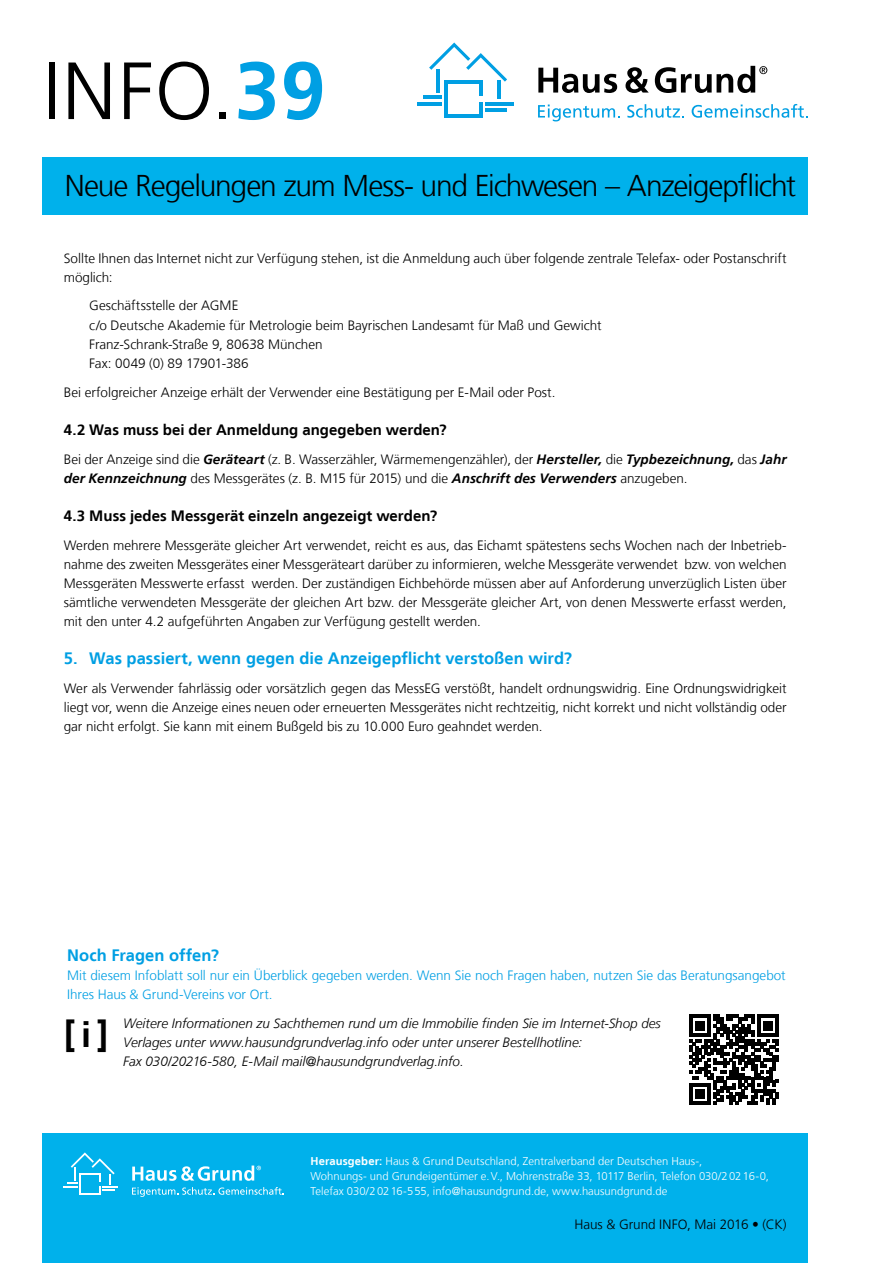
<style>
.page{position:relative;width:893px;height:1263px;background:#fff}
.page>*{position:absolute;margin:0;border:0;box-sizing:border-box;transform-origin:0 0}
.t1{font:300 81px "Frutiger LT";color:#000}
.t2{font:700 36px "Frutiger LT";color:#000}
.t3{font:300 30px "Frutiger LT";letter-spacing:-.04em;color:#000}
.t4{font:700 16.5px "Frutiger LT";color:#009fe3}
.t5{font:700 15px "Frutiger LT";color:#000}
.t6{font:300 13.5px/19.2px "Frutiger LT";color:#000}
.t7{font:italic 300 13.5px/19.2px "Frutiger LT";color:#000}
.t8{font:300 13.5px/19.2px "Frutiger LT";color:#009fe3}
.t9{font:300 11.25px/15px "Frutiger LT";letter-spacing:.005em;color:#fff}
.s1{font-weight:700;color:#009fe3}
.s2{font-weight:700;font-style:italic}
.s3{font-weight:700}
</style>
<div class="page">
<hr style="left:445px;top:80px;width:3px;height:38px;background:#009fe3">
<hr style="left:479px;top:102px;width:3px;height:16px;background:#009fe3">
<hr style="left:445px;top:114px;width:37px;height:4px;background:#009fe3">
<hr style="left:445px;top:80px;width:37px;height:3px;background:#009fe3">
<hr style="left:485px;top:108px;width:22px;height:3px;background:#009fe3">
<hr style="left:485px;top:102px;width:28px;height:3px;background:#009fe3">
<hr style="left:479px;top:80px;width:3px;height:16px;background:#009fe3">
<hr style="left:498px;top:81px;width:3px;height:18px;background:#009fe3">
<hr style="left:423px;top:96px;width:19px;height:3px;background:#009fe3">
<hr style="left:417px;top:102px;width:25px;height:3px;background:#009fe3">
<hr style="left:436px;top:69px;width:3px;height:24px;background:#009fe3">
<svg style="left:429px;top:43px;width:78px;height:39px"></svg>
<svg style="left:538px;top:68px;width:79px;height:25px"></svg>
<svg style="left:625px;top:67px;width:24px;height:26px"></svg>
<svg style="left:655px;top:66px;width:112px;height:27px"></svg>
<svg style="left:538px;top:105px;width:82px;height:16px"></svg>
<svg style="left:627px;top:104px;width:57px;height:14px"></svg>
<svg style="left:692px;top:104px;width:116px;height:14px"></svg>
<div style="left:43px;top:1133px;width:765px;height:130px;background:#00b1eb"></div>
<svg style="left:64px;top:1152px;width:54px;height:43px"></svg>
<svg style="left:132px;top:1165px;width:129px;height:16px"></svg>
<svg style="left:132px;top:1187px;width:152px;height:10px"></svg>
<div style="left:43px;top:157px;width:765px;height:58px;background:#00b1eb"></div>
<svg style="left:689px;top:1015px;width:90px;height:90px"></svg>
<h1 class="t1" style="left:43px;top:45px;width:285px">INFO.<span class="s1">39</span></h1>
<h3 class="t3" style="left:65px;top:168px;width:733px">Neue Regelungen zum Mess- und Eichwesen – Anzeigepflicht</h3>
<p class="t6" style="left:64px;top:248px;width:724px">Sollte Ihnen das Internet nicht zur Verfügung stehen, ist die Anmeldung auch über folgende zentrale Telefax- oder Postanschrift möglich:</p>
<p class="t6" style="left:89px;top:296px;width:514px">Geschäftsstelle der AGME<br>c/o Deutsche Akademie für Metrologie beim Bayrischen Landesamt für Maß und Gewicht Franz-Schrank-Straße 9, 80638 München<br>Fax: 0049 (0) 89 17901-386</p>
<p class="t6" style="left:64px;top:382px;width:493px">Bei erfolgreicher Anzeige erhält der Verwender eine Bestätigung per E-Mail oder Post.</p>
<p class="t5" style="left:64px;top:421px;width:384px">4.2 Was muss bei der Anmeldung angegeben werden?</p>
<p class="t6" style="left:64px;top:449px;width:724px">Bei der Anzeige sind die <span class="s2">Geräteart</span> (z. B. Wasserzähler, Wärmemengenzähler), der <span class="s2">Hersteller,</span> die <span class="s2">Typbezeichnung,</span> das <span class="s2">Jahr der Kennzeichnung</span> des Messgerätes (z. B. M15 für 2015) und die <span class="s2">Anschrift des Verwenders</span> anzugeben.</p>
<p class="t5" style="left:64px;top:507px;width:375px">4.3 Muss jedes Messgerät einzeln angezeigt werden?</p>
<p class="t6" style="left:64px;top:536px;width:724px;text-align:justify">Werden mehrere Messgeräte gleicher Art verwendet, reicht es aus, das Eichamt spätestens sechs Wochen nach der Inbetrieb&shy;nahme des zweiten Messgerätes einer Messgeräteart darüber zu informieren, welche Messgeräte verwendet bzw. von welchen Messgeräten Messwerte erfasst werden. Der zuständigen Eichbehörde müssen aber auf Anforderung unverzüglich Listen über sämtliche verwendeten Messgeräte der gleichen Art bzw. der Messgeräte gleicher Art, von denen Messwerte erfasst werden, mit den unter 4.2 aufgeführten Angaben zur Verfügung gestellt werden.</p>
<p class="t4" style="left:64px;top:649px;width:510px">5. Was passiert, wenn gegen die Anzeigepflicht verstoßen wird?</p>
<p class="t6" style="left:64px;top:679px;width:724px;text-align:justify">Wer als Verwender fahrlässig oder vorsätzlich gegen das MessEG verstößt, handelt ordnungswidrig. Eine Ordnungswidrigkeit liegt vor, wenn die Anzeige eines neuen oder erneuerten Messgerätes nicht rechtzeitig, nicht korrekt und nicht vollständig oder gar nicht erfolgt. Sie kann mit einem Bußgeld bis zu 10.000 Euro geahndet werden.</p>
<p class="t4" style="left:67px;top:946px;width:153px">Noch Fragen offen?</p>
<p class="t8" style="left:67px;top:966px;width:720px">Mit diesem Infoblatt soll nur ein Überblick gegeben werden. Wenn Sie noch Fragen haben, nutzen Sie das Beratungsangebot<br>Ihres Haus &amp; Grund-Vereins vor Ort.</p>
<p class="t7" style="left:123px;top:1014px;width:539px">Weitere Informationen zu Sachthemen rund um die Immobilie finden Sie im Internet-Shop des<br>Verlages unter www.hausundgrundverlag.info oder unter unserer Bestellhotline:<br>Fax 030/20216-580, E-Mail mail@hausundgrundverlag.info.</p>
<h2 class="t2" style="left:64px;top:1013px;width:46px">[i]</h2>
<p class="t9" style="left:310px;top:1154px;width:460px"><span class="s3">Herausgeber:</span> Haus &amp; Grund Deutschland, Zentralverband der Deutschen Haus-,<br>Wohnungs- und Grundeigentümer e.V., Mohrenstraße 33, 10117 Berlin, Telefon 030/20216-0,<br>Telefax 030/20216-555, info@hausundgrund.de, www.hausundgrund.de</p>
<p class="t6" style="left:574px;top:1215px;width:214px">Haus &amp; Grund INFO, Mai 2016 • (CK)</p>
</div>
